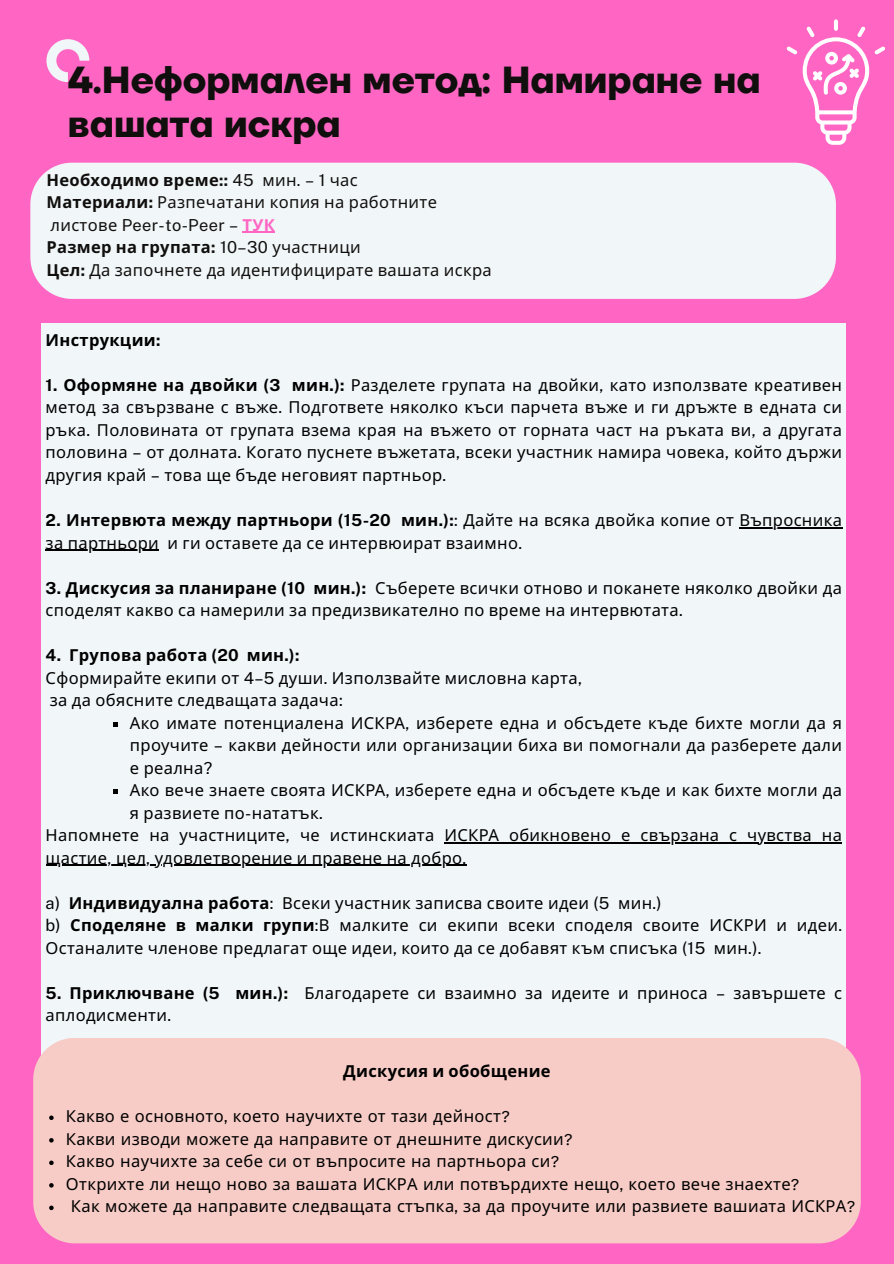
<style>
.page{position:relative;width:894px;height:1264px;background:#fff}
.page>*{position:absolute;margin:0;border:0;box-sizing:border-box;transform-origin:0 0}
.t1{font:700 37.5px/44px "TT Firs Neue";color:#100f0d}
.t2{font:16.5px/22.5px "Noto Sans";letter-spacing:.02em;color:#000}
.t3{font:16.5px/22.5px "Noto Sans";letter-spacing:.02em;color:#100f0d}
.t4{font:700 16.5px "Noto Sans";letter-spacing:.02em;color:#000}
.t5{font:16.5px "Public Sans";letter-spacing:.02em;color:#100f0d}
.s1{font-weight:700}
.s2{font-family:"Public Sans";font-weight:700}
.s3{font-family:"Public Sans"}
.s4{font-family:"Noto Sans"}
.s5{font-family:"Noto Sans";font-weight:700;color:#ff66c4}
.s6{font-family:"Atkinson Hyperlegible"}
</style>
<div class="page">
<div style="left:0;top:0;width:893px;height:1263px;background:#ff66c4"></div>
<svg style="left:46px;top:39px;width:43px;height:43px"></svg>
<div style="left:30px;top:163px;width:805px;height:136px;background:#f1f6f9"></div>
<div style="left:41px;top:323px;width:804px;height:733px;background:#f1f6f9"></div>
<hr style="left:739px;top:527px;width:103px;height:1px;background:#000">
<hr style="left:46px;top:549px;width:113px;height:1px;background:#000">
<svg style="left:113px;top:722px;width:5px;height:4px"></svg>
<svg style="left:113px;top:789px;width:5px;height:5px"></svg>
<hr style="left:444px;top:842px;width:398px;height:1px;background:#000">
<hr style="left:46px;top:864px;width:420px;height:2px;background:#000">
<svg style="left:786px;top:19px;width:99px;height:125px"></svg>
<hr style="left:242px;top:232px;width:33px;height:1px;background:#ff66c4">
<div style="left:33px;top:1037px;width:827px;height:206px;background:#f7ccc6"></div>
<svg style="left:49px;top:1115px;width:5px;height:4px"></svg>
<svg style="left:49px;top:1138px;width:5px;height:4px"></svg>
<svg style="left:49px;top:1160px;width:5px;height:5px"></svg>
<svg style="left:49px;top:1183px;width:5px;height:4px"></svg>
<svg style="left:49px;top:1205px;width:5px;height:5px"></svg>
<h1 class="t1" style="left:68px;top:59px;width:694px">4.Неформален метод: Намиране на вашата искра</h1>
<p class="t3" style="left:46px;top:168px;width:392px"><span class="s1">Необходимо време</span><span class="s2">::</span> <span class="s3">45</span> мин<span class="s3">. – 1</span> час<br><span class="s1">Материали</span><span class="s2">:</span> Разпечатани копия на работните</p>
<p class="t5" style="left:51px;top:215px;width:226px"><span class="s4">листове</span> Peer-to-Peer – <span class="s5">ТУК</span></p>
<p class="t3" style="left:46px;top:235px;width:447px"><span class="s1">Размер на групата</span><span class="s2">:</span> <span class="s3">10–30</span> участници<br><span class="s1">Цел</span><span class="s2">:</span> Да започнете да идентифицирате вашата искра</p>
<p class="t4" style="left:46px;top:328px;width:116px">Инструкции<span class="s3">:</span></p>
<p class="t2" style="left:46px;top:373px;width:797px;text-align:justify"><span class="s2">1.</span> <span class="s1">Оформяне на двойки</span> <span class="s2">(3</span> <span class="s1">мин</span><span class="s2">.):</span> Разделете групата на двойки<span class="s3">,</span> като използвате креативен метод за свързване с въже<span class="s3">.</span> Подгответе няколко къси парчета въже и ги дръжте в едната си ръка<span class="s3">.</span> Половината от групата взема края на въжето от горната част на ръката ви<span class="s3">,</span> а другата половина <span class="s3">–</span> от долната<span class="s3">.</span> Когато пуснете въжетата<span class="s3">,</span> всеки участник намира човека<span class="s3">,</span> който държи другия край <span class="s3">–</span> това ще бъде неговият партньор<span class="s3">.</span></p>
<p class="t2" style="left:46px;top:508px;width:797px"><span class="s2">2.</span> <span class="s1">Интервюта между партньори</span> <span class="s2">(15-20</span> <span class="s1">мин</span><span class="s2">.):</span><span class="s3">:</span> Дайте на всяка двойка копие от Въпросника за партньори и ги оставете да се интервюират взаимно<span class="s3">.</span></p>
<p class="t2" style="left:46px;top:576px;width:797px"><span class="s2">3.</span> <span class="s1">Дискусия за планиране</span> <span class="s2">(10</span> <span class="s1">мин</span><span class="s2">.):</span> Съберете всички отново и поканете няколко двойки да споделят какво са намерили за предизвикателно по време на интервютата<span class="s3">.</span></p>
<p class="t4" style="left:46px;top:643px;width:255px"><span class="s3">4.</span> Групова работа <span class="s3">(20</span> мин<span class="s3">.):</span></p>
<p class="t2" style="left:46px;top:666px;width:537px">Сформирайте екипи от <span class="s3">4–5</span> души<span class="s3">.</span> Използвайте мисловна карта<span class="s3">,</span></p>
<p class="t2" style="left:50px;top:688px;width:294px">за да обясните следващата задача<span class="s3">:</span></p>
<p class="t2" style="left:130px;top:711px;width:713px">Ако имате потенциалена ИСКРА<span class="s3">,</span> изберете една и обсъдете къде бихте могли да я</p>
<p class="t2" style="left:130px;top:733px;width:713px">проучите <span class="s3">–</span> какви дейности или организации биха ви помогнали да разберете дали</p>
<p class="t2" style="left:130px;top:756px;width:84px">е реална<span class="s3">?</span></p>
<p class="t2" style="left:130px;top:778px;width:713px">Ако вече знаете своята ИСКРА<span class="s3">,</span> изберете една и обсъдете къде и как бихте могли да</p>
<p class="t2" style="left:130px;top:801px;width:194px">я развиете по<span class="s3">-</span>нататък<span class="s3">.</span></p>
<p class="t2" style="left:46px;top:823px;width:797px">Напомнете на участниците<span class="s3">,</span> че истинскиата ИСКРА обикновено е свързана с чувства на</p>
<p class="t2" style="left:46px;top:846px;width:422px">щастие<span class="s3">,</span> цел<span class="s3">,</span> удовлетворение и правене на добро<span class="s3">.</span></p>
<p class="t2" style="left:46px;top:891px;width:797px"><span class="s3">a)</span> <span class="s1">Индивидуална работа</span><span class="s3">:</span> Всеки участник записва своите идеи <span class="s3">(5</span> мин<span class="s3">.)<br>b)</span> <span class="s1">Споделяне в малки групи</span><span class="s3">:</span>В малките си екипи всеки споделя своите ИСКРИ и идеи<span class="s3">.<br></span>Останалите членове предлагат още идеи<span class="s3">,</span> които да се добавят към списъка <span class="s3">(15</span> мин<span class="s3">.).</span></p>
<p class="t2" style="left:46px;top:981px;width:797px"><span class="s2">5.</span> <span class="s1">Приключване</span> <span class="s2">(5</span> <span class="s1">мин</span><span class="s2">.):</span> Благодарете си взаимно за идеите и приноса <span class="s3">–</span> завършете с аплодисменти<span class="s3">.</span></p>
<p class="t4" style="left:343px;top:1059px;width:209px">Дискусия и обобщение</p>
<p class="t2" style="left:66px;top:1104px;width:445px">Какво е основното<span class="s6">,</span> което научихте от тази дейност<span class="s6">?</span></p>
<p class="t2" style="left:66px;top:1127px;width:508px">Какви изводи можете да направите от днешните дискусии<span class="s6">?</span></p>
<p class="t2" style="left:66px;top:1149px;width:495px">Какво научихте за себе си от въпросите на партньора си<span class="s6">?</span></p>
<p class="t2" style="left:66px;top:1172px;width:735px">Открихте ли нещо ново за вашата ИСКРА или потвърдихте нещо<span class="s6">,</span> което вече знаехте<span class="s6">?</span></p>
<p class="t2" style="left:71px;top:1194px;width:785px">Как можете да направите следващата стъпка<span class="s6">,</span> за да проучите или развиете вашиата ИСКРА<span class="s6">?</span></p>
</div>
